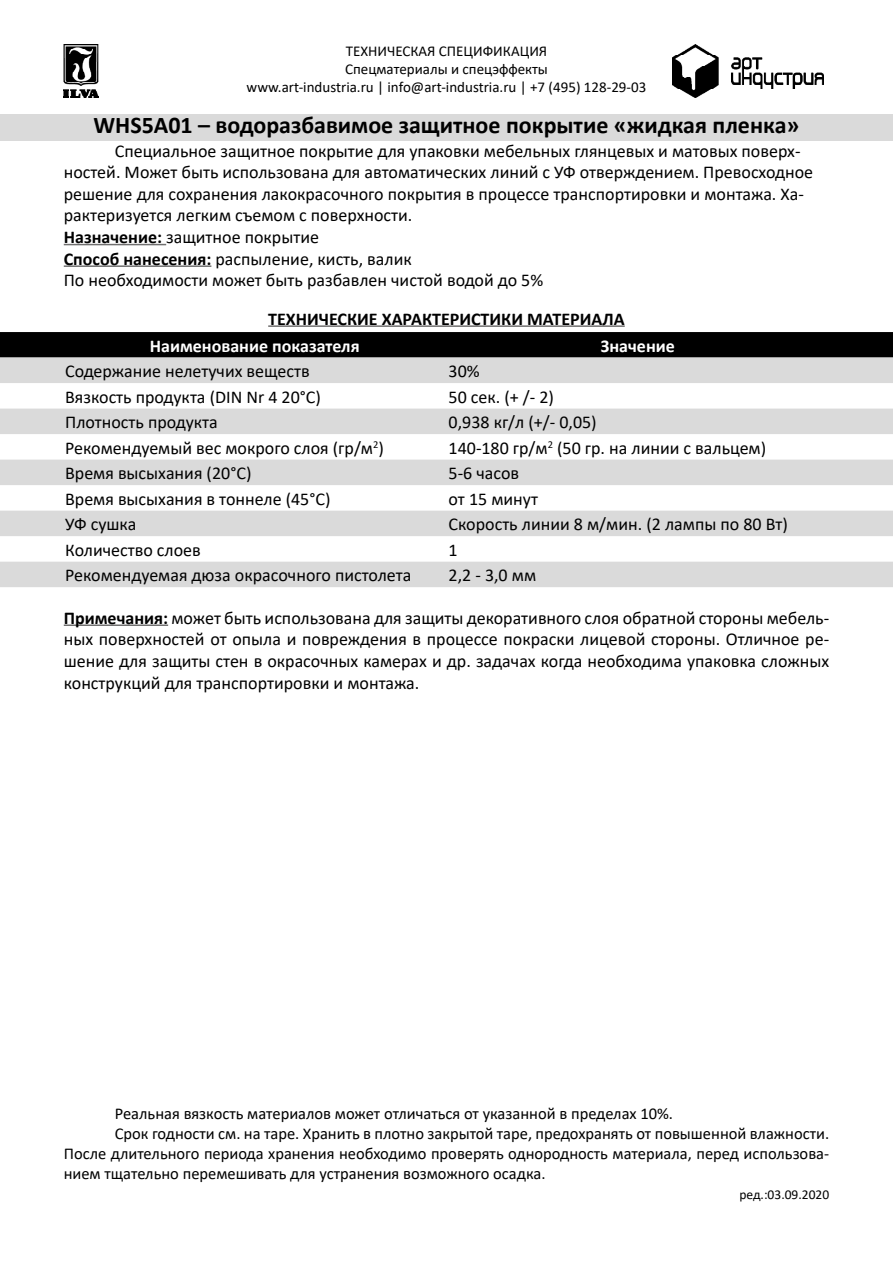
<style>
.page{position:relative;width:893px;height:1263px;background:#fff}
.page>*{position:absolute;margin:0;border:0;box-sizing:border-box;transform-origin:0 0}
.t1{font:700 24px "Calibri";color:#000}
.t2{font:18px/21.6px "Calibri";color:#000}
.t3{font:700 18px "Calibri";color:#000}
.t4{font:700 18px "Calibri";color:#fff}
.t5{font:16.5px "Calibri";color:#000}
.t6{font:15px/18px "Calibri";color:#000;text-align:center}
.t7{font:13.5px "Calibri";color:#000}
.s1{font-weight:700}
</style>
<div class="page">
<img style="left:672px;top:45px;width:151px;height:52px">
<div style="left:0;top:115px;width:893px;height:26px;background:#dadada"></div>
<img style="left:64px;top:45px;width:34px;height:53px">
<hr style="left:64px;top:244px;width:102px;height:1px;background:#706f6f">
<hr style="left:64px;top:265px;width:147px;height:2px;background:#706f6f">
<svg style="left:0;top:332px;width:893px;height:26px;background:#060606"></svg>
<svg style="left:0;top:358px;width:893px;height:229px;fill:#dadada"></svg>
<hr style="left:64px;top:624px;width:104px;height:2px;background:#706f6f">
<hr style="left:268px;top:325px;width:357px;height:2px;background:#706f6f">
<p class="t6" style="left:247px;top:42px;width:401px">ТЕХНИЧЕСКАЯ СПЕЦИФИКАЦИЯ<br>Спецматериалы и спецэффекты<br>www.art-industria.ru | info@art-industria.ru | +7 (495) 128-29-03</p>
<h1 class="t1" style="left:93px;top:108px;width:707px">WНS5A01 – водоразбавимое защитное покрытие «жидкая пленка»</h1>
<p class="t2" style="left:64px;top:139px;width:751px;text-indent:51px">Специальное защитное покрытие для упаковки мебельных глянцевых и матовых поверх&shy;ностей. Может быть использована для автоматических линий с УФ отверждением. Превосходное решение для сохранения лакокрасочного покрытия в процессе транспортировки и монтажа. Ха&shy;рактеризуется легким съемом с поверхности.<br><span class="s1">Назначение:</span> защитное покрытие<br><span class="s1">Способ нанесения:</span> распыление, кисть, валик<br>По необходимости может быть разбавлен чистой водой до 5%</p>
<p class="t3" style="left:268px;top:306px;width:358px">ТЕХНИЧЕСКИЕ ХАРАКТЕРИСТИКИ МАТЕРИАЛА</p>
<p class="t4" style="left:150px;top:333px;width:211px">Наименование показателя</p>
<p class="t4" style="left:601px;top:333px;width:76px">Значение</p>
<p class="t2" style="left:65px;top:360px;width:246px">Содержание нелетучих веществ</p>
<p class="t2" style="left:449px;top:360px;width:33px">30%</p>
<p class="t2" style="left:65px;top:385px;width:257px">Вязкость продукта (DIN Nr 4 20°C)</p>
<p class="t2" style="left:449px;top:385px;width:107px">50 сек. (+ /- 2)</p>
<p class="t2" style="left:65px;top:411px;width:154px">Плотность продукта</p>
<p class="t2" style="left:449px;top:411px;width:150px">0,938 кг/л (+/- 0,05)</p>
<p class="t2" style="left:65px;top:436px;width:320px">Рекомендуемый вес мокрого слоя (гр/м<sup>2</sup>)</p>
<p class="t2" style="left:449px;top:436px;width:319px">140-180 гр/м<sup>2</sup> (50 гр. на линии с вальцем)</p>
<p class="t2" style="left:65px;top:462px;width:188px">Время высыхания (20°C)</p>
<p class="t2" style="left:449px;top:462px;width:72px">5-6 часов</p>
<p class="t2" style="left:65px;top:487px;width:267px">Время высыхания в тоннеле (45°C)</p>
<p class="t2" style="left:449px;top:487px;width:91px">от 15 минут</p>
<p class="t2" style="left:65px;top:513px;width:73px">УФ сушка</p>
<p class="t2" style="left:449px;top:513px;width:341px">Скорость линии 8 м/мин. (2 лампы по 80 Вт)</p>
<p class="t2" style="left:65px;top:538px;width:137px">Количество слоев</p>
<p class="t2" style="left:449px;top:538px;width:11px">1</p>
<p class="t2" style="left:65px;top:564px;width:348px">Рекомендуемая дюза окрасочного пистолета</p>
<p class="t2" style="left:449px;top:564px;width:89px">2,2 - 3,0 мм</p>
<p class="t2" style="left:64px;top:606px;width:767px;text-align:justify"><span class="s1">Примечания:</span> может быть использована для защиты декоративного слоя обратной стороны мебель&shy;ных поверхностей от опыла и повреждения в процессе покраски лицевой стороны. Отличное ре&shy;шение для защиты стен в окрасочных камерах и др. задачах когда необходима упаковка сложных конструкций для транспортировки и монтажа.</p>
<p class="t5" style="left:115px;top:1102px;width:560px">Реальная вязкость материалов может отличаться от указанной в пределах 10%.</p>
<p class="t5" style="left:115px;top:1122px;width:716px">Срок годности см. на таре. Хранить в плотно закрытой таре, предохранять от повышенной влажности.</p>
<p class="t5" style="left:64px;top:1142px;width:767px">После длительного периода хранения необходимо проверять однородность материала, перед использова-</p>
<p class="t5" style="left:64px;top:1162px;width:483px">нием тщательно перемешивать для устранения возможного осадка.</p>
<p class="t7" style="left:739px;top:1185px;width:91px">ред.:03.09.2020</p>
</div>
